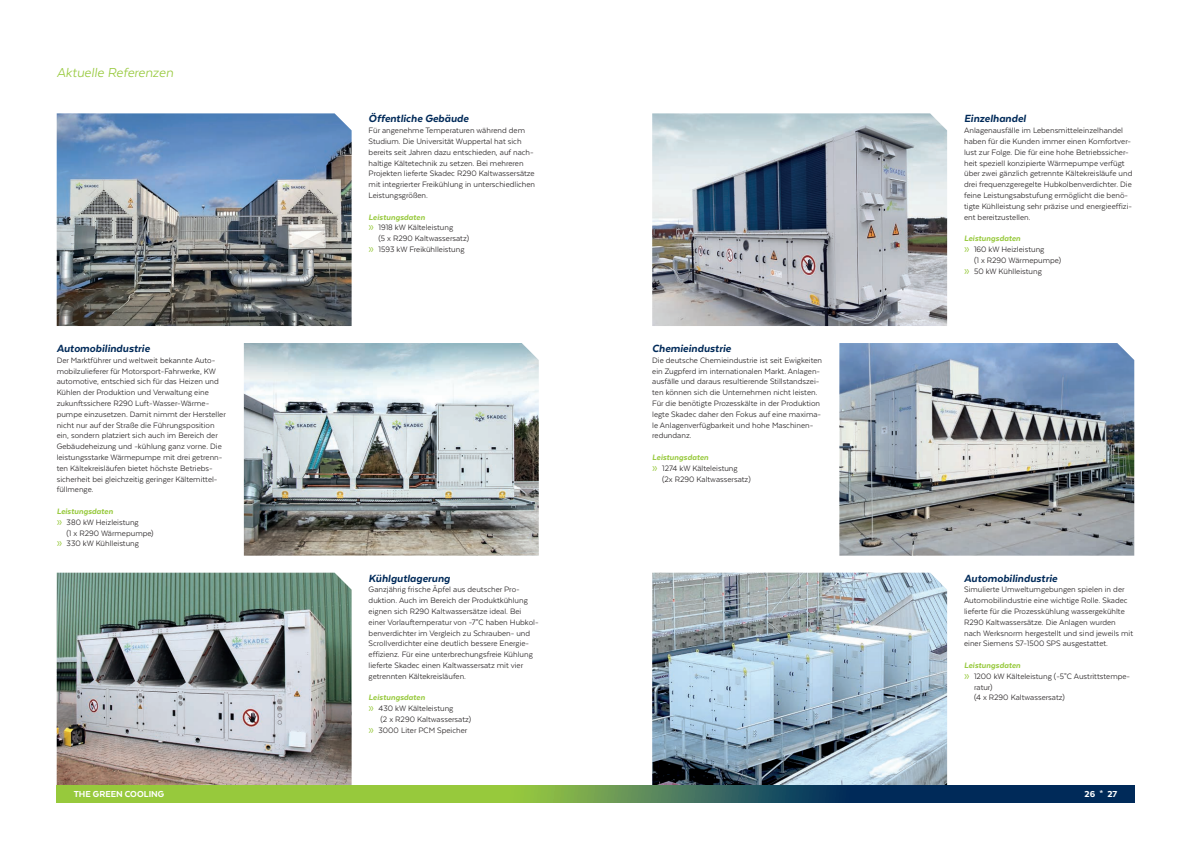
<style>
.page{position:relative;width:1191px;height:842px;background:#fff}
.page>*{position:absolute;margin:0;border:0;box-sizing:border-box;transform-origin:0 0}
.t1{font:italic 15px "Texta";color:#97c93c}
.t2{font:italic 800 12px "Texta";color:#002a59}
.t3{font:800 10px "Texta";color:#fff}
.t4{font:9px/10.8px "Texta";color:#231f20}
.t5{font:italic 800 9px "Texta";color:#97c93c}
.s1{font-size:12px;color:#97c93c}
</style>
<div class="page">
<img style="left:57px;top:573px;width:294px;height:212px">
<img style="left:652px;top:113px;width:295px;height:213px">
<img style="left:57px;top:113px;width:294px;height:213px">
<img style="left:652px;top:573px;width:295px;height:212px">
<img style="left:839px;top:343px;width:295px;height:213px">
<img style="left:244px;top:343px;width:295px;height:213px">
<svg style="left:57px;top:785px;width:1077px;height:17px;background:#57864c"></svg>
<h1 class="t1" style="left:57px;top:65px;width:118px">Aktuelle Referenzen</h1>
<h2 class="t2" style="left:57px;top:342px;width:95px">Automobilindustrie</h2>
<p class="t4" style="left:57px;top:355px;width:171px">Der Marktführer und weltweit bekannte Auto&shy;mobilzulieferer für Motorsport-Fahrwerke, KW automotive, entschied sich für das Heizen und Kühlen der Produktion und Verwaltung eine zukunftssichere R290 Luft-Wasser-Wärme&shy;pumpe einzusetzen. Damit nimmt der Hersteller nicht nur auf der Straße die Führungsposition ein, sondern platziert sich auch im Bereich der Gebäudeheizung und -kühlung ganz vorne. Die leistungsstarke Wärmepumpe mit drei getrenn&shy;ten Kältekreisläufen bietet höchste Betriebs&shy;sicherheit bei gleichzeitig geringer Kältemittel&shy;füllmenge.</p>
<p class="t5" style="left:57px;top:507px;width:58px">Leistungsdaten</p>
<p class="t4" style="left:57px;top:517px;width:84px"><span class="s1">»</span> 380 kW Heizleistung</p>
<p class="t4" style="left:67px;top:527px;width:89px">(1 x R290 Wärmepumpe)</p>
<p class="t4" style="left:57px;top:538px;width:84px"><span class="s1">»</span> 330 kW Kühlleistung</p>
<h2 class="t2" style="left:369px;top:113px;width:101px">Öffentliche Gebäude</h2>
<p class="t4" style="left:369px;top:125px;width:168px">Für angenehme Temperaturen während dem Studium. Die Universität Wuppertal hat sich bereits seit Jahren dazu entschieden, auf nach&shy;haltige Kältetechnik zu setzen. Bei mehreren Projekten lieferte Skadec R290 Kaltwassersätze mit integrierter Freikühlung in unterschiedlichen Leistungsgrößen.</p>
<p class="t5" style="left:369px;top:212px;width:58px">Leistungsdaten</p>
<p class="t4" style="left:369px;top:222px;width:86px"><span class="s1">»</span> 1918 kW Kälteleistung</p>
<p class="t4" style="left:378px;top:233px;width:92px">(5 x R290 Kaltwassersatz)</p>
<p class="t4" style="left:369px;top:244px;width:97px"><span class="s1">»</span> 1593 kW Freikühlleistung</p>
<h2 class="t2" style="left:369px;top:572px;width:83px">Kühlgutlagerung</h2>
<p class="t4" style="left:369px;top:584px;width:171px">Ganzjährig frische Äpfel aus deutscher Pro&shy;duktion. Auch im Bereich der Produktkühlung eignen sich R290 Kaltwassersätze ideal. Bei einer Vorlauftemperatur von -7°C haben Hubkol&shy;benverdichter im Vergleich zu Schrauben- und Scrollverdichter eine deutlich bessere Energie&shy;effizienz. Für eine unterbrechungsfreie Kühlung lieferte Skadec einen Kaltwassersatz mit vier getrennten Kältekreisläufen.</p>
<p class="t5" style="left:369px;top:693px;width:58px">Leistungsdaten</p>
<p class="t4" style="left:369px;top:703px;width:86px"><span class="s1">»</span> 430 kW Kälteleistung</p>
<p class="t4" style="left:380px;top:714px;width:92px">(2 x R290 Kaltwassersatz)</p>
<p class="t4" style="left:369px;top:725px;width:100px"><span class="s1">»</span> 3000 Liter PCM Speicher</p>
<h2 class="t2" style="left:652px;top:342px;width:80px">Chemieindustrie</h2>
<p class="t4" style="left:652px;top:355px;width:171px">Die deutsche Chemieindustrie ist seit Ewigkeiten ein Zugpferd im internationalen Markt. Anlagen&shy;ausfälle und daraus resultierende Stillstandszei&shy;ten können sich die Unternehmen nicht leisten.<br>Für die benötigte Prozesskälte in der Produktion legte Skadec daher den Fokus auf eine maxima&shy;le Anlagenverfügbarkeit und hohe Maschinen&shy;redundanz.</p>
<p class="t5" style="left:652px;top:453px;width:58px">Leistungsdaten</p>
<p class="t4" style="left:652px;top:463px;width:87px"><span class="s1">»</span> 1274 kW Kälteleistung</p>
<p class="t4" style="left:662px;top:473px;width:90px">(2x R290 Kaltwassersatz)</p>
<h2 class="t2" style="left:964px;top:113px;width:63px">Einzelhandel</h2>
<p class="t4" style="left:964px;top:125px;width:170px">Anlagenausfälle im Lebensmitteleinzelhandel haben für die Kunden immer einen Komfortver&shy;lust zur Folge. Die für eine hohe Betriebssicher&shy;heit speziell konzipierte Wärmepumpe verfügt über zwei gänzlich getrennte Kältekreisläufe und drei frequenzgeregelte Hubkolbenverdichter. Die feine Leistungsabstufung ermöglicht die benö&shy;tigte Kühlleistung sehr präzise und energieeffizi&shy;ent bereitzustellen.</p>
<p class="t5" style="left:964px;top:234px;width:58px">Leistungsdaten</p>
<p class="t4" style="left:964px;top:244px;width:82px"><span class="s1">»</span> 160 kW Heizleistung</p>
<p class="t4" style="left:974px;top:255px;width:89px">(1 x R290 Wärmepumpe)</p>
<p class="t4" style="left:964px;top:265px;width:79px"><span class="s1">»</span> 50 kW Kühlleistung</p>
<h2 class="t2" style="left:964px;top:572px;width:95px">Automobilindustrie</h2>
<p class="t4" style="left:964px;top:584px;width:170px">Simulierte Umweltumgebungen spielen in der Automobilindustrie eine wichtige Rolle. Skadec lieferte für die Prozesskühlung wassergekühlte R290 Kaltwassersätze. Die Anlagen wurden nach Werksnorm hergestellt und sind jeweils mit einer Siemens S7-1500 SPS ausgestattet.</p>
<p class="t5" style="left:964px;top:661px;width:58px">Leistungsdaten</p>
<p class="t4" style="left:964px;top:671px;width:167px"><span class="s1">»</span> 1200 kW Kälteleistung (-5°C Austrittstempe-</p>
<p class="t4" style="left:974px;top:681px;width:20px">ratur)</p>
<p class="t4" style="left:974px;top:692px;width:92px">(4 x R290 Kaltwassersatz)</p>
<p class="t3" style="left:74px;top:789px;width:92px">THE GREEN COOLING</p>
<p class="t3" style="left:1084px;top:789px;width:34px">26 * 27</p>
</div>
